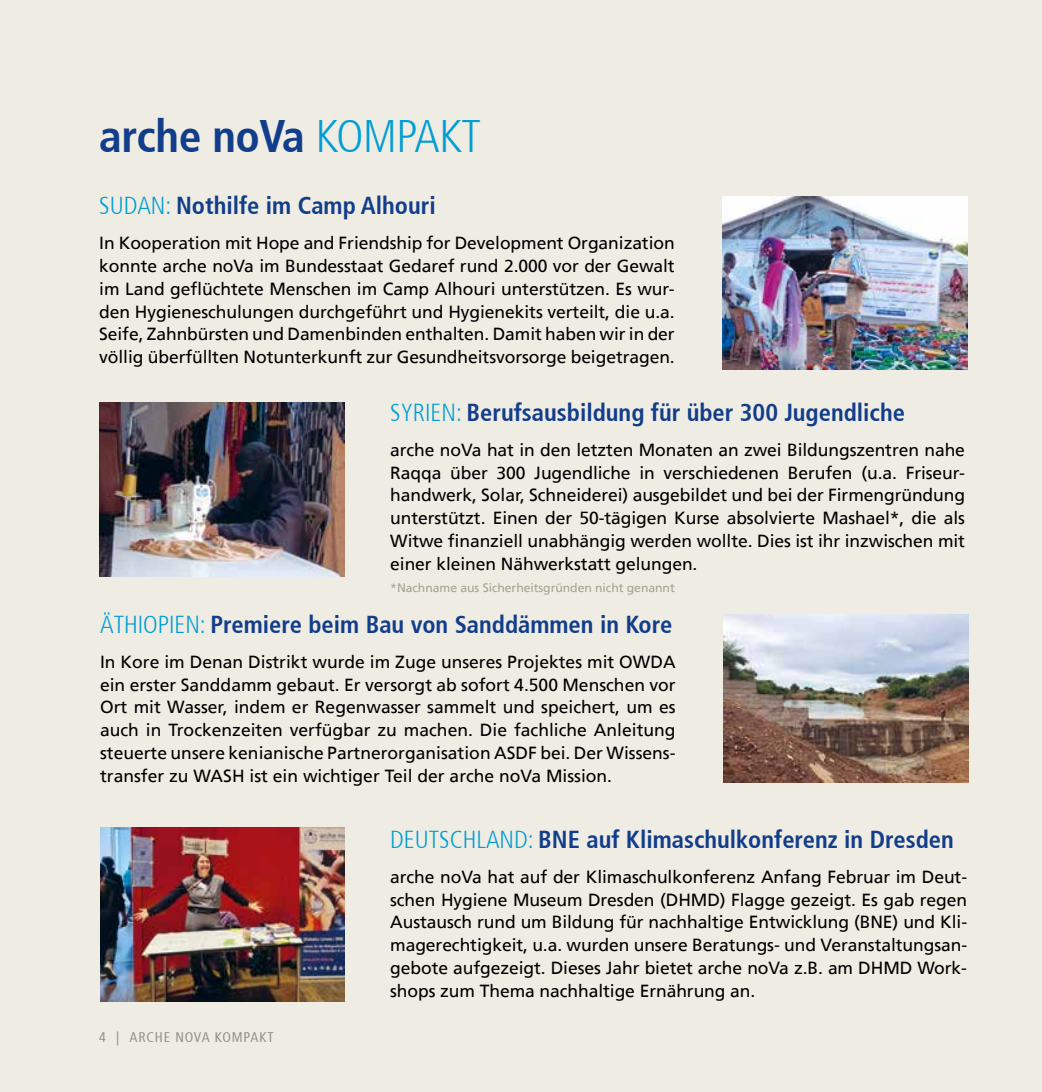
<style>
.page{position:relative;width:1042px;height:1092px;background:#fff}
.page>*{position:absolute;margin:0;border:0;box-sizing:border-box;transform-origin:0 0}
.t1{font:700 condensed 45.5px "Frutiger 67";letter-spacing:-.01em;color:#123d8a}
.t2{font:700 condensed 24.5px "Frutiger 67";color:#123d8a}
.t3{font:17.5px/22.8px "Frutiger LT";letter-spacing:-.005em;color:#000;text-align:justify}
.t4{font:condensed 14px "Frutiger 57";letter-spacing:.06em;color:#9d9d9c}
.t5{font:12.25px "Frutiger LT";letter-spacing:-.005em;color:#a6a392}
.s1{font-family:"Frutiger 47";font-weight:300;color:#009ed4}
</style>
<div class="page">
<div style="left:0;top:0;width:1042px;height:1091px;background:#efece4"></div>
<img style="left:723px;top:196px;width:244px;height:173px">
<img style="left:99px;top:402px;width:245px;height:174px">
<img style="left:723px;top:614px;width:245px;height:168px">
<img style="left:100px;top:827px;width:245px;height:174px">
<h1 class="t1" style="left:99px;top:109px;width:383px">arche noVa <span class="s1">KOMPAKT</span></h1>
<h2 class="t2" style="left:99px;top:191px;width:338px"><span class="s1">SUDAN:</span> Nothilfe im Camp Alhouri</h2>
<p class="t3" style="left:99px;top:232px;width:577px">In Kooperation mit Hope and Friendship for Development Organization konnte arche noVa im Bundesstaat Gedaref rund 2.000 vor der Gewalt im Land geflüchtete Menschen im Camp Alhouri unterstützen. Es wur&shy;den Hygieneschulungen durchgeführt und Hygienekits verteilt, die u.a.<br>Seife, Zahnbürsten und Damenbinden enthalten. Damit haben wir in der völlig überfüllten Notunterkunft zur Gesundheitsvorsorge beigetragen.</p>
<h2 class="t2" style="left:390px;top:397px;width:516px"><span class="s1">SYRIEN:</span> Berufsausbildung für über 300 Jugendliche</h2>
<p class="t3" style="left:390px;top:438px;width:576px">arche noVa hat in den letzten Monaten an zwei Bildungszentren nahe Raqqa über 300 Jugendliche in verschiedenen Berufen (u.a. Friseur&shy;handwerk, Solar, Schneiderei) ausgebildet und bei der Firmengründung unterstützt. Einen der 50-tägigen Kurse absolvierte Mashael*, die als Witwe finanziell unabhängig werden wollte. Dies ist ihr inzwischen mit einer kleinen Nähwerkstatt gelungen.</p>
<p class="t5" style="left:390px;top:581px;width:286px">*Nachname aus Sicherheitsgründen nicht genannt</p>
<h2 class="t2" style="left:100px;top:609px;width:574px"><span class="s1">ÄTHIOPIEN:</span> Premiere beim Bau von Sanddämmen in Kore</h2>
<p class="t3" style="left:100px;top:650px;width:577px">In Kore im Denan Distrikt wurde im Zuge unseres Projektes mit OWDA ein erster Sanddamm gebaut. Er versorgt ab sofort 4.500 Menschen vor Ort mit Wasser, indem er Regenwasser sammelt und speichert, um es auch in Trockenzeiten verfügbar zu machen. Die fachliche Anleitung steuerte unsere kenianische Partnerorganisation ASDF bei. Der Wissens&shy;transfer zu WASH ist ein wichtiger Teil der arche noVa Mission.</p>
<p class="t4" style="left:99px;top:1028px;width:176px">4 | ARCHE NOVA KOMPAKT</p>
<h2 class="t2" style="left:390px;top:824px;width:565px"><span class="s1">DEUTSCHLAND:</span> BNE auf Klimaschulkonferenz in Dresden</h2>
<p class="t3" style="left:390px;top:865px;width:578px">arche noVa hat auf der Klimaschulkonferenz Anfang Februar im Deut&shy;schen Hygiene Museum Dresden (DHMD) Flagge gezeigt. Es gab regen Austausch rund um Bildung für nachhaltige Entwicklung (BNE) und Kli&shy;magerechtigkeit, u.a. wurden unsere Beratungs- und Veranstaltungsan&shy;gebote aufgezeigt. Dieses Jahr bietet arche noVa z.B. am DHMD Work&shy;shops zum Thema nachhaltige Ernährung an.</p>
</div>
